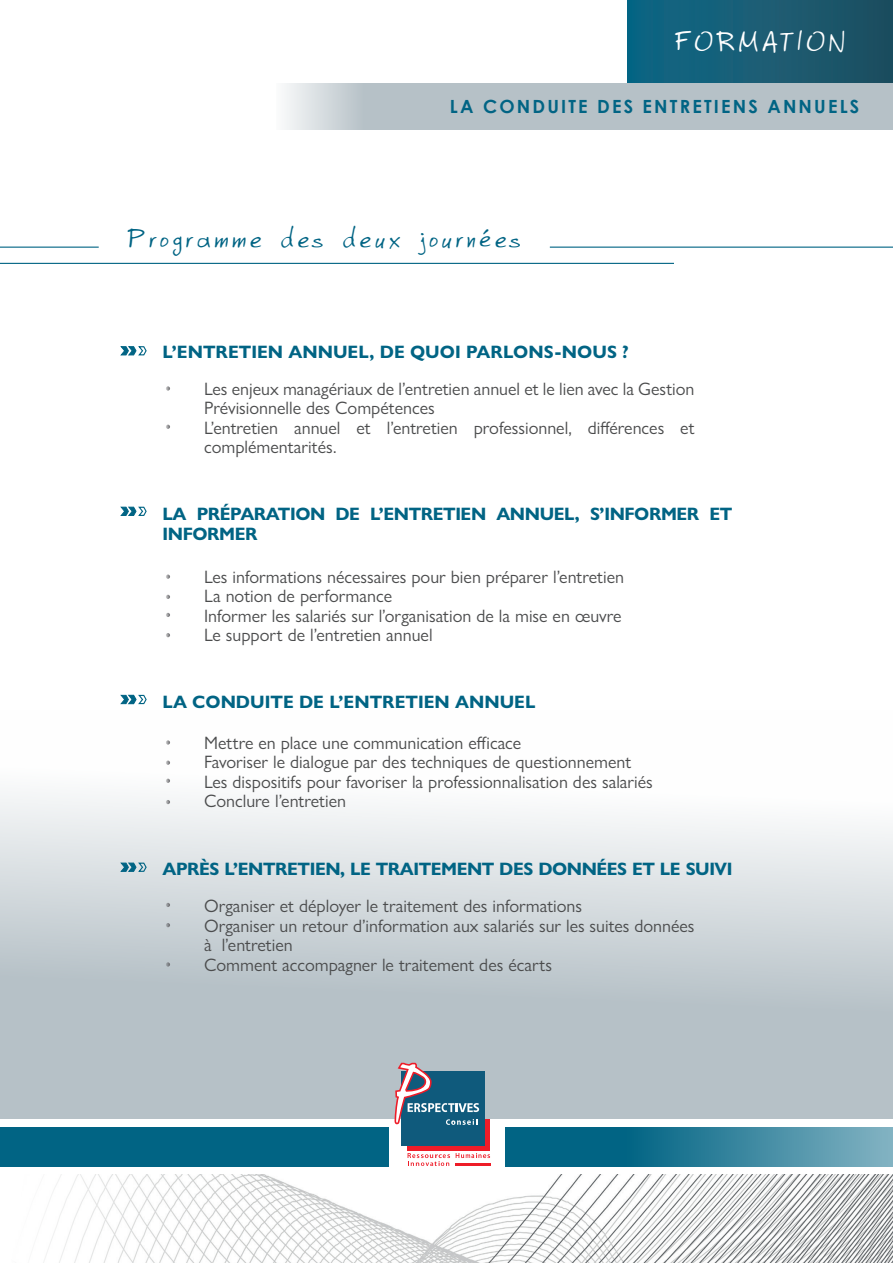
<style>
.page{position:relative;width:893px;height:1263px;background:#fff}
.page>*{position:absolute;margin:0;border:0;box-sizing:border-box;transform-origin:0 0}
.t1{font:21px "Graphe Alpha";letter-spacing:.12em;color:#016484}
.t2{font:21px "Graphe Alpha";letter-spacing:.12em;color:#fff}
.t3{font:700 18.15px "Century Gothic";letter-spacing:.12em;color:#016484}
.t4{font:18px/19.5px "Gill Sans Nova";color:#4b4c4d}
.t5{font:700 18px/19.5px "Gill Sans Nova";letter-spacing:-.025em;color:#016484}
.t6{font:700 18px "Gill Sans Nova";color:#016484}
</style>
<div class="page">
<div style="left:627px;top:0;width:266px;height:96px;background:linear-gradient(to right,#0e6887,#204f60)"></div>
<svg style="left:0;top:760px;width:893px;height:358px"></svg>
<svg style="left:121px;top:346px;width:26px;height:10px"></svg>
<svg style="left:121px;top:506px;width:26px;height:10px"></svg>
<svg style="left:121px;top:694px;width:26px;height:11px"></svg>
<svg style="left:121px;top:862px;width:26px;height:10px"></svg>
<svg style="left:166px;top:386px;width:4px;height:5px"></svg>
<svg style="left:166px;top:425px;width:4px;height:4px"></svg>
<svg style="left:166px;top:574px;width:4px;height:5px"></svg>
<svg style="left:166px;top:595px;width:4px;height:4px"></svg>
<svg style="left:166px;top:613px;width:4px;height:4px"></svg>
<svg style="left:166px;top:740px;width:4px;height:5px"></svg>
<svg style="left:166px;top:761px;width:4px;height:4px"></svg>
<svg style="left:166px;top:779px;width:4px;height:4px"></svg>
<svg style="left:0;top:1127px;width:893px;height:39px;background:#16718e"></svg>
<img style="left:43px;top:1175px;width:850px;height:88px">
<div style="left:389px;top:1125px;width:116px;height:45px;background:#fff"></div>
<div style="left:408px;top:1119px;width:82px;height:31px;background:#ee1c28"></div>
<hr style="left:455px;top:1163px;width:35px;height:3px;background:#ee1c28">
<div style="left:402px;top:1072px;width:83px;height:74px;background:#0f5a7c"></div>
<svg style="left:456px;top:1153px;width:34px;height:5px"></svg>
<svg style="left:408px;top:1153px;width:42px;height:13px"></svg>
<svg style="left:395px;top:1063px;width:84px;height:62px"></svg>
<div style="left:276px;top:83px;width:617px;height:47px;background:#b6c1c7"></div>
<svg style="left:166px;top:633px;width:4px;height:4px"></svg>
<svg style="left:166px;top:800px;width:4px;height:4px"></svg>
<svg style="left:166px;top:903px;width:4px;height:4px"></svg>
<svg style="left:166px;top:923px;width:4px;height:4px"></svg>
<svg style="left:166px;top:962px;width:4px;height:4px"></svg>
<hr style="left:0;top:247px;width:99px;height:1px;background:#016484">
<hr style="left:550px;top:247px;width:343px;height:1px;background:#016484">
<hr style="left:0;top:263px;width:674px;height:1px;background:#016484">
<p class="t2" style="left:674px;top:34px;width:173px">FORMATION</p>
<p class="t3" style="left:450px;top:93px;width:411px">LA CONDUITE DES ENTRETIENS ANNUELS</p>
<p class="t1" style="left:127px;top:231px;width:396px">Programme des deux journées</p>
<p class="t6" style="left:163px;top:340px;width:468px">L’ENTRETIEN ANNUEL, DE QUOI PARLONS-NOUS ?</p>
<p class="t4" style="left:204px;top:379px;width:492px">Les enjeux managériaux de l’entretien annuel et le lien avec la Gestion Prévisionnelle des Compétences<br>L’entretien annuel et l’entretien professionnel, différences et complémentarités.</p>
<p class="t5" style="left:163px;top:504px;width:571px">LA PRÉPARATION DE L’ENTRETIEN ANNUEL, S’INFORMER ET<br>INFORMER</p>
<p class="t4" style="left:204px;top:567px;width:421px">Les informations nécessaires pour bien préparer l’entretien La notion de performance<br>Informer les salariés sur l’organisation de la mise en œuvre Le support de l’entretien annuel</p>
<p class="t6" style="left:163px;top:690px;width:374px">LA CONDUITE DE L’ENTRETIEN ANNUEL</p>
<p class="t4" style="left:204px;top:733px;width:450px">Mettre en place une communication efficace<br>Favoriser le dialogue par des techniques de questionnement Les dispositifs pour favoriser la professionnalisation des salariés Conclure l’entretien</p>
<p class="t5" style="left:163px;top:859px;width:571px">APRÈS L’ENTRETIEN, LE TRAITEMENT DES DONNÉES ET LE SUIVI</p>
<p class="t4" style="left:204px;top:896px;width:492px">Organiser et déployer le traitement des informations<br>Organiser un retour d’information aux salariés sur les suites données à l’entretien<br>Comment accompagner le traitement des écarts</p>
</div>
